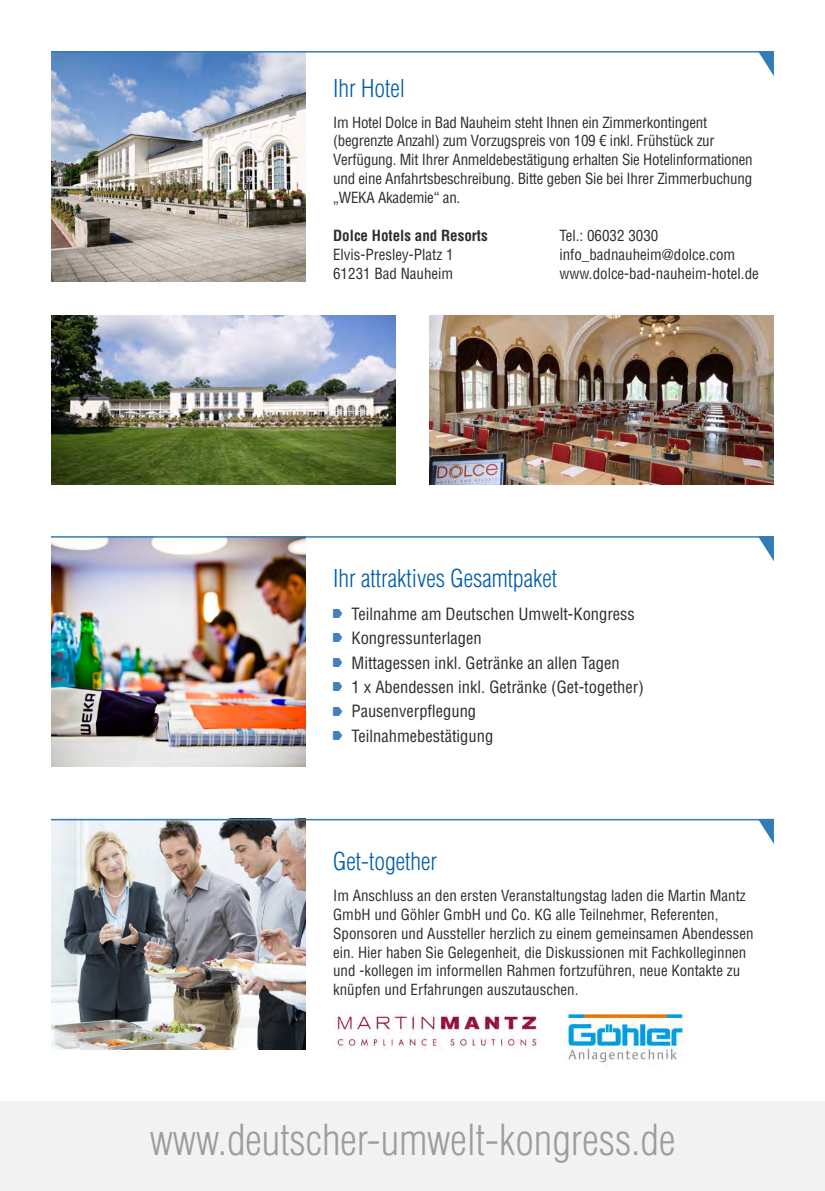
<style>
.page{position:relative;width:825px;height:1191px;background:#fff}
.page>*{position:absolute;margin:0;border:0;box-sizing:border-box;transform-origin:0 0}
.t1{font:300 condensed 41.7px "Helvetica LT Std";color:#9c9d9d}
.t2{font:300 condensed 24px "Helvetica LT Std";color:#005ca9}
.t3{font:condensed 16.5px/24.5px "Helvetica LT Std";color:#2c2c2b}
.t4{font:condensed 15px/18.8px "Helvetica LT Std";color:#2c2c2b}
.t5{font:700 condensed 15px "Helvetica LT Std";color:#2c2c2b}
.s1{font-family:"Web Hosting Hub Glyphs";font-stretch:normal;font-size:9px;color:#4082b9}
</style>
<div class="page">
<img style="left:51px;top:53px;width:254px;height:229px">
<div style="left:0;top:1101px;width:825px;height:90px;background:#f2f2f2"></div>
<img style="left:51px;top:537px;width:254px;height:230px">
<hr style="left:51px;top:536px;width:723px;height:1px;background:#327db5">
<svg style="left:758px;top:536px;width:16px;height:25px"></svg>
<hr style="left:51px;top:51px;width:723px;height:2px;background:#327db5">
<svg style="left:758px;top:52px;width:16px;height:24px"></svg>
<img style="left:429px;top:315px;width:345px;height:169px">
<img style="left:51px;top:315px;width:344px;height:169px">
<img style="left:51px;top:820px;width:254px;height:229px">
<hr style="left:51px;top:819px;width:723px;height:1px;background:#327db5">
<svg style="left:758px;top:820px;width:16px;height:24px"></svg>
<img style="left:566px;top:1013px;width:118px;height:50px">
<img style="left:334px;top:1012px;width:204px;height:37px">
<h2 class="t2" style="left:333px;top:73px;width:73px">Ihr Hotel</h2>
<p class="t4" style="left:333px;top:113px;width:421px">Im Hotel Dolce in Bad Nauheim steht Ihnen ein Zimmerkontingent (begrenzte Anzahl) zum Vorzugspreis von 109 € inkl. Frühstück zur Verfügung. Mit Ihrer Anmeldebestätigung erhalten Sie Hotelinformationen und eine Anfahrtsbeschreibung. Bitte geben Sie bei Ihrer Zimmerbuchung „WEKA Akademie“ an.</p>
<p class="t5" style="left:333px;top:226px;width:156px">Dolce Hotels and Resorts</p>
<p class="t4" style="left:333px;top:245px;width:122px">Elvis-Presley-Platz 1<br>61231 Bad Nauheim</p>
<p class="t4" style="left:559px;top:226px;width:201px">Tel.: 06032 3030 info_badnauheim@dolce.com www.dolce-bad-nauheim-hotel.de</p>
<h2 class="t2" style="left:333px;top:563px;width:225px">Ihr attraktives Gesamtpaket</h2>
<p class="t3" style="left:333px;top:601px;width:312px"><span class="s1">Ý</span> Teilnahme am Deutschen Umwelt-Kongress <span class="s1">Ý</span> Kongressunterlagen<br><span class="s1">Ý</span> Mittagessen inkl. Getränke an allen Tagen<br><span class="s1">Ý</span> 1 x Abendessen inkl. Getränke (Get-together)<br><span class="s1">Ý</span> Pausenverpflegung<br><span class="s1">Ý</span> Teilnahmebestätigung</p>
<h2 class="t2" style="left:333px;top:846px;width:105px">Get-together</h2>
<p class="t4" style="left:333px;top:886px;width:422px">Im Anschluss an den ersten Veranstaltungstag laden die Martin Mantz GmbH und Göhler GmbH und Co. KG alle Teilnehmer, Referenten, Sponsoren und Aussteller herzlich zu einem gemeinsamen Abendessen ein. Hier haben Sie Gelegenheit, die Diskussionen mit Fachkolleginnen und -kollegen im informellen Rahmen fortzuführen, neue Kontakte zu knüpfen und Erfahrungen auszutauschen.</p>
<h1 class="t1" style="left:150px;top:1113px;width:527px">www.deutscher-umwelt-kongress.de</h1>
</div>
